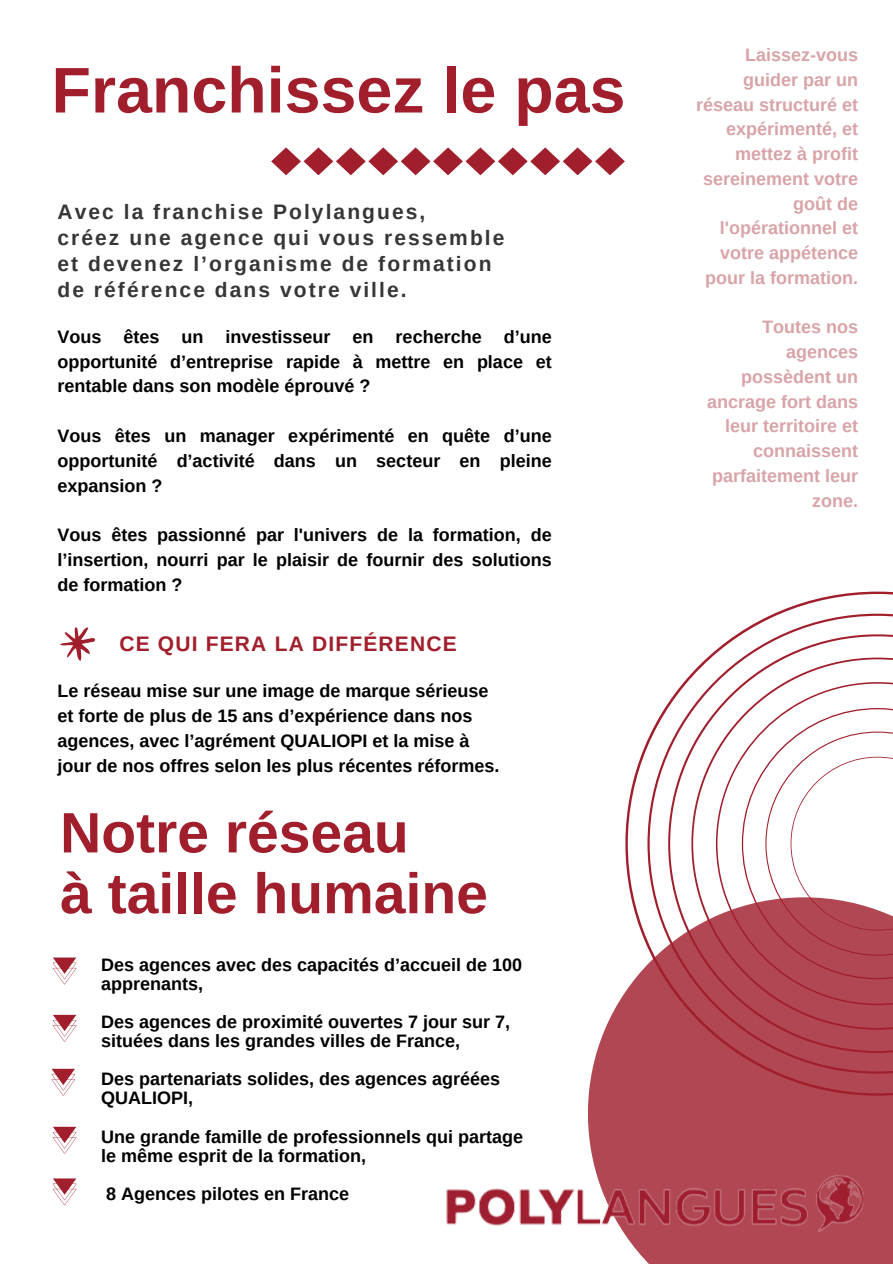
<style>
.page{position:relative;width:893px;height:1264px;background:#fff}
.page>*{position:absolute;margin:0;border:0;box-sizing:border-box;transform-origin:0 0}
.t1{font:700 64.5px "Arimo";color:#a11f2c}
.t2{font:700 57px/60.8px "Arimo";color:#a11f2c}
.t3{font:700 21px/25.8px "Arimo";letter-spacing:.1em;color:#363636}
.t4{font:700 21px "Arimo";letter-spacing:.055em;color:#a11f2c}
.t5{font:700 18px/24.8px "Arimo";color:#000}
.t6{font:700 18px/24.8px "Arimo";color:#d8a4a8;text-align:right}
</style>
<div class="page">
<svg style="left:625px;top:591px;width:267px;height:306px"></svg>
<svg style="left:647px;top:613px;width:245px;height:284px"></svg>
<svg style="left:588px;top:897px;width:304px;height:366px;background:#bb5f68"></svg>
<img style="left:446px;top:1150px;width:446px;height:99px">
<svg style="left:271px;top:147px;width:354px;height:28px"></svg>
<svg style="left:53px;top:957px;width:23px;height:27px"></svg>
<svg style="left:53px;top:1014px;width:23px;height:27px"></svg>
<svg style="left:51px;top:1068px;width:24px;height:27px"></svg>
<svg style="left:53px;top:1178px;width:23px;height:27px"></svg>
<svg style="left:53px;top:1126px;width:23px;height:27px"></svg>
<svg style="left:60px;top:627px;width:35px;height:33px"></svg>
<h4 class="t1" style="left:51px;top:54px;width:575px">Franchissez le pas</h4>
<p class="t3" style="left:57px;top:199px;width:448px">Avec la franchise Polylangues,<br>créez une agence qui vous ressemble et devenez l’organisme de formation de référence dans votre ville.</p>
<p class="t5" style="left:57px;top:324px;width:496px;text-align:justify">Vous êtes un investisseur en recherche d’une opportunité d’entreprise rapide à mettre en place et rentable dans son modèle éprouvé ?</p>
<p class="t5" style="left:57px;top:423px;width:495px;text-align:justify">Vous êtes un manager expérimenté en quête d’une opportunité d’activité dans un secteur en pleine expansion ?</p>
<h1 class="t5" style="left:57px;top:522px;width:495px;text-align:justify">Vous êtes passionné par l'univers de la formation, de l’insertion, nourri par le plaisir de fournir des solutions de formation ?</h1>
<p class="t4" style="left:119px;top:632px;width:339px">CE QUI FERA LA DIFFÉRENCE</p>
<h2 class="t5" style="left:57px;top:678px;width:443px">Le réseau mise sur une image de marque sérieuse et forte de plus de 15 ans d’expérience dans nos agences, avec l’agrément QUALIOPI et la mise à jour de nos offres selon les plus récentes réformes.</h2>
<p class="t2" style="left:60px;top:802px;width:429px">Notre réseau<br>à taille humaine</p>
<p class="t5" style="left:101px;top:954px;width:422px;line-height:19.2px">Des agences avec des capacités d’accueil de 100 apprenants,</p>
<p class="t5" style="left:101px;top:1012px;width:410px;line-height:19.2px">Des agences de proximité ouvertes 7 jour sur 7, situées dans les grandes villes de France,</p>
<p class="t5" style="left:101px;top:1069px;width:400px;line-height:19.2px">Des partenariats solides, des agences agréées<br>QUALIOPI,</p>
<h3 class="t5" style="left:101px;top:1126px;width:423px;line-height:19.2px">Une grande famille de professionnels qui partage le même esprit de la formation,</h3>
<p class="t5" style="left:106px;top:1181px;width:244px">8 Agences pilotes en France</p>
<p class="t6" style="left:696px;top:42px;width:163px">Laissez-vous guider par un réseau structuré et expérimenté, et mettez à profit sereinement votre goût de l'opérationnel et votre appétence pour la formation.</p>
<p class="t6" style="left:707px;top:315px;width:153px">Toutes nos agences possèdent un ancrage fort dans leur territoire et connaissent parfaitement leur zone.</p>
</div>
